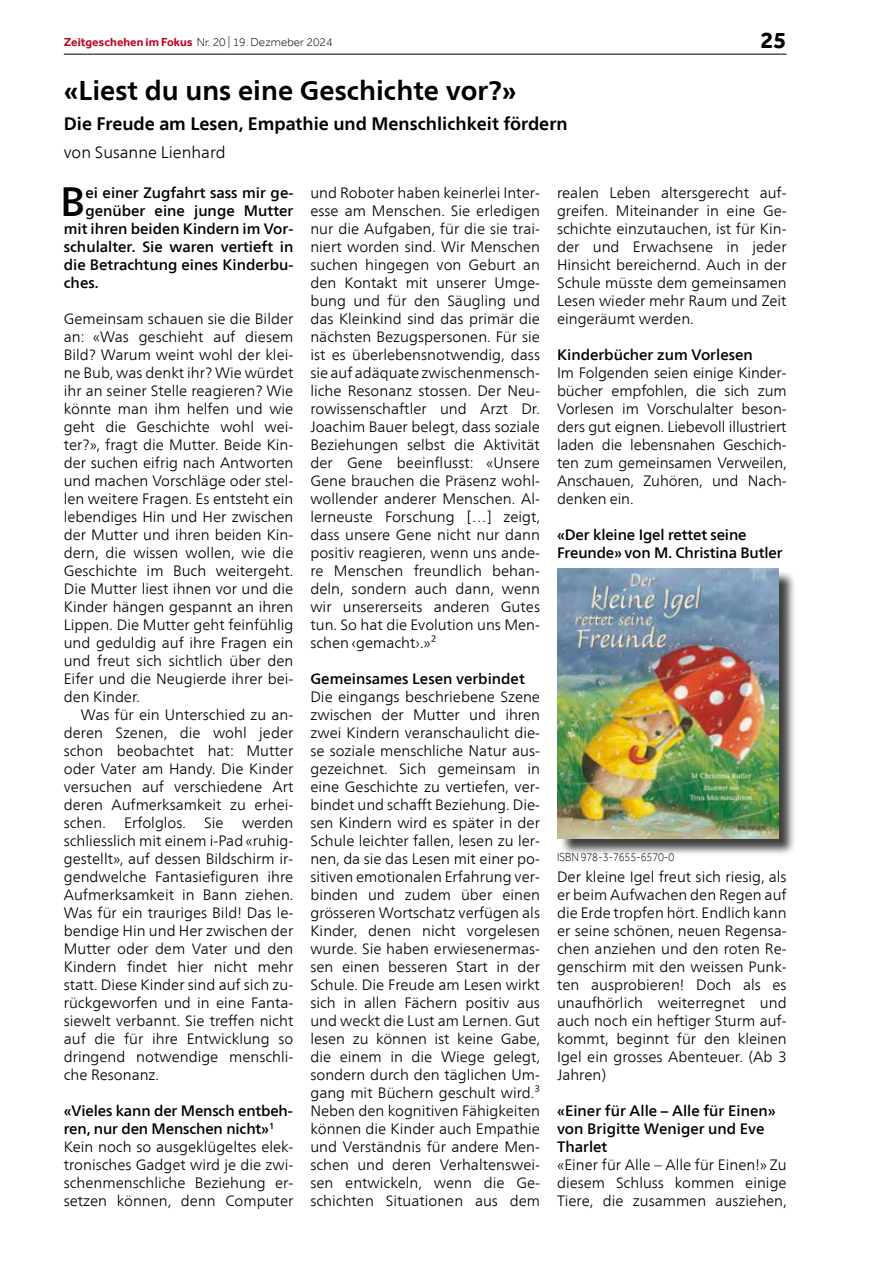
<style>
.page{position:relative;width:893px;height:1263px;background:#fff}
.page>*{position:absolute;margin:0;border:0;box-sizing:border-box;transform-origin:0 0}
.t1{font:500 40.8px "Frutiger Neue LT Com";color:#000}
.t2{font:700 27px "Frutiger Neue LT Com";color:#000}
.t3{font:700 24px "Effra";color:#000}
.t4{font:700 18px "Frutiger Neue LT Com";color:#000}
.t5{font:300 16.5px "Frutiger Neue LT Com";color:#000}
.t6{font:300 15px/18px "Frutiger Neue LT Com";color:#000;text-align:justify}
.t7{font:500 15px/18px "Frutiger Neue LT Com";color:#000}
.t8{font:300 12px "Effra";letter-spacing:-.005em;color:#000}
.t9{font:300 12px "Effra";letter-spacing:-.005em;color:#000;scale:.9 1}
.s1{font-weight:700;color:#bd0a26}
.s2{font-weight:500}
</style>
<div class="page">
<hr style="left:64px;top:54px;width:723px;height:1px;background:#000">
<div style="left:559px;top:570px;width:237px;height:287px;background:#000;opacity:.75"></div>
<img style="left:557px;top:569px;width:221px;height:269px">
<p class="t8" style="left:64px;top:35px;width:270px"><span class="s1">Zeitgeschehen im Fokus</span> Nr. 20 | 19. Dezmeber 2024</p>
<h3 class="t3" style="left:760px;top:26px;width:28px">25</h3>
<h2 class="t2" style="left:64px;top:74px;width:454px">«Liest du uns eine Geschichte vor?»</h2>
<p class="t4" style="left:64px;top:113px;width:505px">Die Freude am Lesen, Empathie und Menschlichkeit fördern</p>
<p class="t5" style="left:64px;top:143px;width:163px">von Susanne Lienhard</p>
<h1 class="t1" style="left:60px;top:177px;width:27px">B</h1>
<p class="t7" style="left:85px;top:184px;width:209px">ei einer Zugfahrt sass mir ge-</p>
<p class="t6" style="left:557px;top:184px;width:231px">realen Leben altersgerecht auf&shy;greifen. Miteinander in eine Ge&shy;schichte einzutauchen, ist für Kin&shy;der und Erwachsene in jeder Hinsicht bereichernd. Auch in der Schule müsste dem gemeinsamen Lesen wieder mehr Raum und Zeit eingeräumt werden.</p>
<p class="t7" style="left:557px;top:346px;width:197px">Kinderbücher zum Vorlesen</p>
<p class="t6" style="left:557px;top:364px;width:231px">Im Folgenden seien einige Kinder&shy;bücher empfohlen, die sich zum Vorlesen im Vorschulalter beson&shy;ders gut eignen. Liebevoll illustriert laden die lebensnahen Geschich&shy;ten zum gemeinsamen Verweilen, Anschauen, Zuhören, und Nach&shy;denken ein.</p>
<p class="t7" style="left:557px;top:526px;width:227px">«Der kleine Igel rettet seine<br>Freunde» von M. Christina Butler</p>
<p class="t6" style="left:310px;top:184px;width:231px">und Roboter haben keinerlei Inter&shy;esse am Menschen. Sie erledigen nur die Aufgaben, für die sie trai&shy;niert worden sind. Wir Menschen suchen hingegen von Geburt an den Kontakt mit unserer Umge&shy;bung und für den Säugling und das Kleinkind sind das primär die nächsten Bezugspersonen. Für sie ist es überlebensnotwendig, dass sie auf adäquate zwischenmensch&shy;liche Resonanz stossen. Der Neu&shy;rowissenschaftler und Arzt Dr.<br>Joachim Bauer belegt, dass soziale Beziehungen selbst die Aktivität der Gene beeinflusst: «Unsere Gene brauchen die Präsenz wohl&shy;wollender anderer Menschen. Al&shy;lerneuste Forschung […] zeigt, dass unsere Gene nicht nur dann positiv reagieren, wenn uns ande&shy;re Menschen freundlich behan&shy;deln, sondern auch dann, wenn wir unsererseits anderen Gutes tun. So hat die Evolution uns Men&shy;schen ‹gemacht›.»²</p>
<p class="t7" style="left:310px;top:670px;width:216px">Gemeinsames Lesen verbindet</p>
<p class="t6" style="left:310px;top:688px;width:231px">Die eingangs beschriebene Szene zwischen der Mutter und ihren zwei Kindern veranschaulicht die&shy;se soziale menschliche Natur aus&shy;gezeichnet. Sich gemeinsam in eine Geschichte zu vertiefen, ver&shy;bindet und schafft Beziehung. Die&shy;sen Kindern wird es später in der Schule leichter fallen, lesen zu ler&shy;nen, da sie das Lesen mit einer po&shy;sitiven emotionalen Erfahrung ver&shy;binden und zudem über einen grösseren Wortschatz verfügen als Kinder, denen nicht vorgelesen wurde. Sie haben erwiesenermas&shy;sen einen besseren Start in der Schule. Die Freude am Lesen wirkt sich in allen Fächern positiv aus und weckt die Lust am Lernen. Gut lesen zu können ist keine Gabe, die einem in die Wiege gelegt, sondern durch den täglichen Um&shy;gang mit Büchern geschult wird.³<br>Neben den kognitiven Fähigkeiten können die Kinder auch Empathie und Verständnis für andere Men&shy;schen und deren Verhaltenswei&shy;sen entwickeln, wenn die Ge&shy;schichten Situationen aus dem</p>
<p class="t7" style="left:85px;top:202px;width:209px">genüber eine junge Mutter</p>
<p class="t7" style="left:64px;top:220px;width:231px">mit ihren beiden Kindern im Vor-</p>
<p class="t7" style="left:64px;top:238px;width:231px">schulalter. Sie waren vertieft in</p>
<p class="t7" style="left:64px;top:256px;width:231px">die Betrachtung eines Kinderbu-</p>
<p class="t7" style="left:64px;top:274px;width:36px">ches.</p>
<p class="t6" style="left:64px;top:310px;width:231px">Gemeinsam schauen sie die Bilder an: «Was geschieht auf diesem Bild? Warum weint wohl der klei&shy;ne Bub, was denkt ihr? Wie würdet ihr an seiner Stelle reagieren? Wie könnte man ihm helfen und wie geht die Geschichte wohl wei&shy;ter?», fragt die Mutter. Beide Kin&shy;der suchen eifrig nach Antworten und machen Vorschläge oder stel&shy;len weitere Fragen. Es entsteht ein lebendiges Hin und Her zwischen der Mutter und ihren beiden Kin&shy;dern, die wissen wollen, wie die Geschichte im Buch weitergeht.<br>Die Mutter liest ihnen vor und die Kinder hängen gespannt an ihren Lippen. Die Mutter geht feinfühlig und geduldig auf ihre Fragen ein und freut sich sichtlich über den Eifer und die Neugierde ihrer bei&shy;den Kinder.</p>
<p class="t6" style="left:64px;top:706px;width:231px;text-indent:17px">Was für ein Unterschied zu an&shy;deren Szenen, die wohl jeder schon beobachtet hat: Mutter oder Vater am Handy. Die Kinder versuchen auf verschiedene Art deren Aufmerksamkeit zu erhei&shy;schen. Erfolglos. Sie werden schliesslich mit einem i-Pad «ruhig&shy;gestellt», auf dessen Bildschirm ir&shy;gendwelche Fantasiefiguren ihre Aufmerksamkeit in Bann ziehen.<br>Was für ein trauriges Bild! Das le&shy;bendige Hin und Her zwischen der Mutter oder dem Vater und den Kindern findet hier nicht mehr statt. Diese Kinder sind auf sich zu&shy;rückgeworfen und in eine Fanta&shy;siewelt verbannt. Sie treffen nicht auf die für ihre Entwicklung so dringend notwendige menschli&shy;che Resonanz.</p>
<p class="t6" style="left:64px;top:1102px;width:231px;text-align:left"><span class="s2">«Vieles kann der Mensch entbeh&shy;ren, nur den Menschen nicht»</span><sup>1<br></sup>Kein noch so ausgeklügeltes elek&shy;tronisches Gadget wird je die zwi&shy;schenmenschliche Beziehung er&shy;setzen können, denn Computer</p>
<p class="t9" style="left:557px;top:850px;width:132px">ISBN 978-3-7655-6570-0</p>
<p class="t6" style="left:557px;top:868px;width:231px">Der kleine Igel freut sich riesig, als er beim Aufwachen den Regen auf die Erde tropfen hört. Endlich kann er seine schönen, neuen Regensa&shy;chen anziehen und den roten Re&shy;genschirm mit den weissen Punk&shy;ten ausprobieren! Doch als es unaufhörlich weiterregnet und auch noch ein heftiger Sturm auf&shy;kommt, beginnt für den kleinen Igel ein grosses Abenteuer. (Ab 3<br>Jahren)</p>
<p class="t7" style="left:557px;top:1102px;width:220px">«Einer für Alle – Alle für Einen» von Brigitte Weniger und Eve<br>Tharlet</p>
<p class="t6" style="left:557px;top:1156px;width:231px">«Einer für Alle – Alle für Einen!» Zu diesem Schluss kommen einige Tiere, die zusammen ausziehen,</p>
</div>
